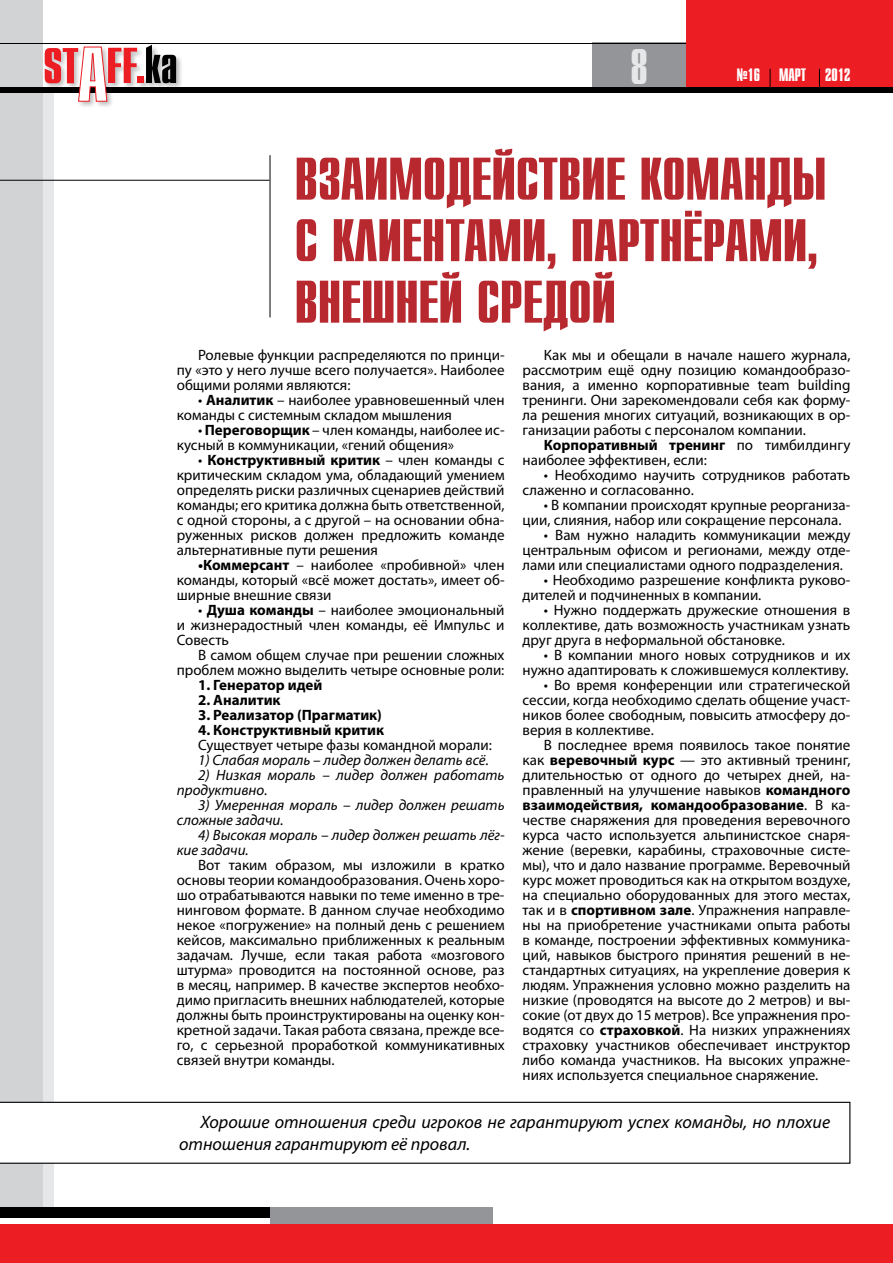
<style>
.page{position:relative;width:893px;height:1263px;background:#fff}
.page>*{position:absolute;margin:0;border:0;box-sizing:border-box;transform-origin:0 0}
.t1{font:60px/61.5px "Star C";color:#b8292f}
.t2{font:50.4px "Star C";color:#ed1d24}
.t3{font:49.95px "Star C";color:#e6e7e8;scale:.91 1}
.t4{font:italic 18px/21.6px "Myriad Pro";color:#000}
.t5{font:18px "Star C";color:#fff;scale:.91 1}
.t6{font:15px/15px "Myriad Pro";color:#000;text-align:justify}
.t7{font:italic 15px/15px "Myriad Pro";color:#000}
.t8{font:700 15px "Myriad Pro";color:#000}
.s1{font-size:77.4px;color:#fff}
.s2{color:#000}
.s3{font-weight:700}
</style>
<div class="page">
<div style="left:36px;top:90px;width:17px;height:1117px;background:#e6e7e8"></div>
<div style="left:0;top:0;width:43px;height:1207px;background:#d1d3d4"></div>
<svg style="left:0;top:1102px;width:850px;height:62px"></svg>
<hr style="left:0;top:180px;width:269px;height:1px;background:#000">
<hr style="left:270px;top:155px;width:1px;height:162px;background:#000">
<div style="left:593px;top:43px;width:173px;height:44px;background:#939598"></div>
<div style="left:0;top:1220px;width:893px;height:43px;background:#ed1d24"></div>
<div style="left:0;top:1207px;width:271px;height:17px;background:#000"></div>
<div style="left:0;top:1219px;width:893px;height:5px;background:#fff"></div>
<div style="left:271px;top:1207px;width:222px;height:17px;background:#939598"></div>
<hr style="left:0;top:43px;width:893px;height:1px;background:#000">
<div style="left:0;top:87px;width:893px;height:6px;background:#000"></div>
<div style="left:43px;top:44px;width:141px;height:64px;background:#000;opacity:.26"></div>
<svg style="left:78px;top:46px;width:30px;height:56px"></svg>
<div style="left:686px;top:0;width:207px;height:87px;background:#ed1d24"></div>
<svg style="left:770px;top:69px;width:1px;height:18px"></svg>
<svg style="left:819px;top:69px;width:1px;height:18px"></svg>
<h2 class="t2" style="left:43px;top:40px;width:136px">ST<span class="s1">A</span>FF.<span class="s2">ka</span></h2>
<h3 class="t3" style="left:631px;top:42px;width:21px">8</h3>
<p class="t5" style="left:737px;top:66px;width:127px">№16 март 2012</p>
<h1 class="t1" style="left:295px;top:150px;width:533px">Взаимодействие команды с клиентами, партнёрами, внешней средой</h1>
<p class="t6" style="left:177px;top:347px;width:329px;text-indent:21px">Ролевые функции распределяются по принци&shy;пу «это у него лучше всего получается». Наиболее общими ролями являются:</p>
<p class="t6" style="left:177px;top:392px;width:329px;text-indent:21px">• <span class="s3">Аналитик</span> – наиболее уравновешенный член команды с системным складом мышления</p>
<p class="t6" style="left:177px;top:422px;width:329px;text-indent:21px">• <span class="s3">Переговорщик</span> – член команды, наиболее ис&shy;кусный в коммуникации, «гений общения»</p>
<p class="t6" style="left:177px;top:452px;width:329px;text-indent:21px">• <span class="s3">Конструктивный критик</span> – член команды с критическим складом ума, обладающий умением определять риски различных сценариев действий команды; его критика должна быть ответственной, с одной стороны, а с другой – на основании обна&shy;руженных рисков должен предложить команде альтернативные пути решения</p>
<p class="t6" style="left:177px;top:557px;width:329px;text-indent:21px"><span class="s3">•Коммерсант</span> – наиболее «пробивной» член команды, который «всё может достать», имеет об&shy;ширные внешние связи</p>
<p class="t6" style="left:177px;top:602px;width:329px;text-indent:21px">• <span class="s3">Душа команды</span> – наиболее эмоциональный и жизнерадостный член команды, её Импульс и Совесть</p>
<p class="t6" style="left:177px;top:647px;width:329px;text-align:right">В самом общем случае при решении сложных проблем можно выделить четыре основные роли:</p>
<p class="t8" style="left:198px;top:675px;width:126px">1. Генератор идей</p>
<p class="t8" style="left:198px;top:690px;width:84px">2. Аналитик</p>
<p class="t8" style="left:198px;top:705px;width:185px">3. Реализатор (Прагматик)</p>
<p class="t8" style="left:198px;top:720px;width:187px">4. Конструктивный критик</p>
<p class="t6" style="left:198px;top:737px;width:295px">Существует четыре фазы командной морали:</p>
<p class="t7" style="left:198px;top:752px;width:292px">1) Слабая мораль – лидер должен делать всё.</p>
<p class="t7" style="left:177px;top:767px;width:329px;text-indent:21px">2) Низкая мораль – лидер должен работать продуктивно.</p>
<p class="t7" style="left:177px;top:797px;width:329px;text-indent:21px">3) Умеренная мораль – лидер должен решать сложные задачи.</p>
<p class="t7" style="left:177px;top:827px;width:329px;text-indent:21px">4) Высокая мораль – лидер должен решать лёг&shy;кие задачи.</p>
<p class="t6" style="left:177px;top:857px;width:329px;text-indent:21px">Вот таким образом, мы изложили в кратко основы теории командообразования. Очень хоро&shy;шо отрабатываются навыки по теме именно в тре&shy;нинговом формате. В данном случае необходимо некое «погружение» на полный день с решением кейсов, максимально приближенных к реальным задачам. Лучше, если такая работа «мозгового штурма» проводится на постоянной основе, раз в месяц, например. В качестве экспертов необхо&shy;димо пригласить внешних наблюдателей, которые должны быть проинструктированы на оценку кон&shy;кретной задачи. Такая работа связана, прежде все&shy;го, с серьезной проработкой коммуникативных связей внутри команды.</p>
<p class="t6" style="left:523px;top:347px;width:329px;text-indent:21px">Как мы и обещали в начале нашего журнала, рассмотрим ещё одну позицию командообразо&shy;вания, а именно корпоративные team building тренинги. Они зарекомендовали себя как форму&shy;ла решения многих ситуаций, возникающих в ор&shy;ганизации работы с персоналом компании.</p>
<p class="t6" style="left:523px;top:437px;width:329px;text-indent:21px"><span class="s3">Корпоративный тренинг</span> по тимбилдингу наиболее эффективен, если:</p>
<p class="t6" style="left:523px;top:467px;width:329px;text-indent:21px">• Необходимо научить сотрудников работать слаженно и согласованно.</p>
<p class="t6" style="left:523px;top:497px;width:329px;text-indent:21px">• В компании происходят крупные реорганиза&shy;ции, слияния, набор или сокращение персонала.</p>
<p class="t6" style="left:523px;top:527px;width:329px;text-indent:21px">• Вам нужно наладить коммуникации между центральным офисом и регионами, между отде&shy;лами или специалистами одного подразделения.</p>
<p class="t6" style="left:523px;top:572px;width:329px;text-indent:21px">• Необходимо разрешение конфликта руково&shy;дителей и подчиненных в компании.</p>
<p class="t6" style="left:523px;top:602px;width:329px;text-indent:21px">• Нужно поддержать дружеские отношения в коллективе, дать возможность участникам узнать друг друга в неформальной обстановке.</p>
<p class="t6" style="left:523px;top:647px;width:329px;text-align:right">• В компании много новых сотрудников и их нужно адаптировать к сложившемуся коллективу.</p>
<p class="t6" style="left:523px;top:677px;width:329px;text-indent:21px">• Во время конференции или стратегической сессии, когда необходимо сделать общение участ&shy;ников более свободным, повысить атмосферу до&shy;верия в коллективе.</p>
<p class="t6" style="left:523px;top:737px;width:329px;text-indent:21px">В последнее время появилось такое понятие как <span class="s3">веревочный курс</span> — это активный тренинг, длительностью от одного до четырех дней, на&shy;правленный на улучшение навыков <span class="s3">командного взаимодействия, командообразование</span>. В ка&shy;честве снаряжения для проведения веревочного курса часто используется альпинистское снаря&shy;жение (веревки, карабины, страховочные систе&shy;мы), что и дало название программе. Веревочный курс может проводиться как на открытом воздухе, на специально оборудованных для этого местах, так и в <span class="s3">спортивном зале</span>. Упражнения направле&shy;ны на приобретение участниками опыта работы в команде, построении эффективных коммуника&shy;ций, навыков быстрого принятия решений в не&shy;стандартных ситуациях, на укрепление доверия к людям. Упражнения условно можно разделить на низкие (проводятся на высоте до 2 метров) и вы&shy;сокие (от двух до 15 метров). Все упражнения про&shy;водятся со <span class="s3">страховкой</span>. На низких упражнениях страховку участников обеспечивает инструктор либо команда участников. На высоких упражне&shy;ниях используется специальное снаряжение.</p>
<p class="t4" style="left:179px;top:1111px;width:653px;text-indent:21px">Хорошие отношения среди игроков не гарантируют успех команды, но плохие отношения гарантируют её провал.</p>
</div>
